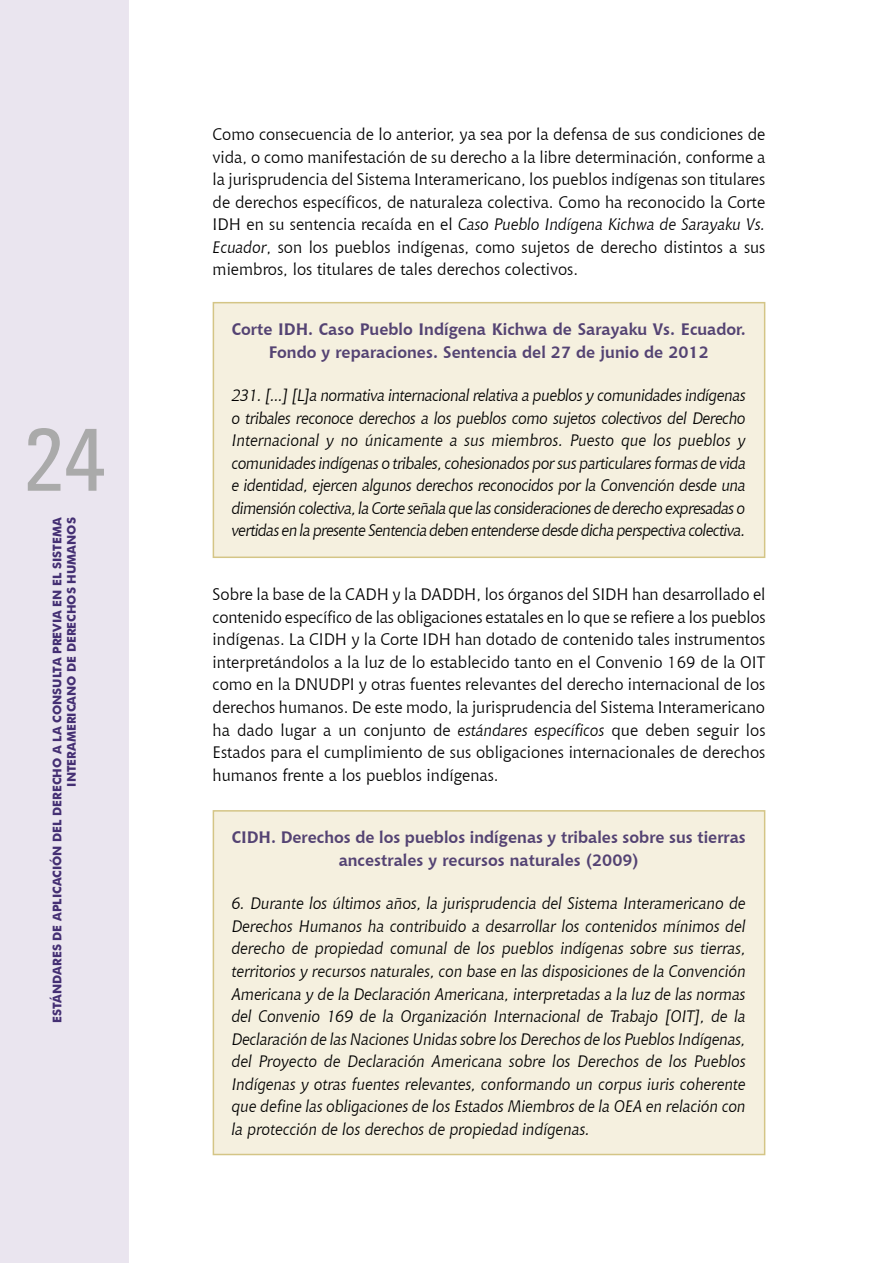
<style>
.page{position:relative;width:893px;height:1263px;background:#fff}
.page>*{position:absolute;margin:0;border:0;box-sizing:border-box;transform-origin:0 0}
.t1{font:500 condensed 90px "Univers";color:#aaa}
.t2{font:italic 16.5px/22.5px "Chianti BT";letter-spacing:-.015em;color:#000;text-align:justify}
.t3{font:16.5px/22.5px "Chianti BT";color:#000;text-align:justify}
.t4{font:700 16.5px/22.5px "Chianti BT";color:#544373;text-align:center}
.t5{font:700 12px/14.4px "Futura BT";color:#442f73;text-align:right}
.s1{font-style:italic}
</style>
<div class="page">
<div style="left:0;top:0;width:129px;height:1263px;background:#eae5ef"></div>
<div style="left:213px;top:302px;width:552px;height:256px;background:#f5f0df;border:2px solid #d4c586"></div>
<div style="left:213px;top:810px;width:552px;height:345px;background:#f5f0df;border:2px solid #d4c586"></div>
<h1 class="t1" style="left:23px;top:407px;width:85px">24</h1>
<p class="t5" style="left:50px;top:1023px;width:507px;rotate:-90deg">ESTÁNDARES DE APLICACIÓN DEL DERECHO A LA CONSULTA PREVIA EN EL SISTEMA<br>INTERAMERICANO DE DERECHOS HUMANOS</p>
<p class="t3" style="left:213px;top:123px;width:554px">Como consecuencia de lo anterior, ya sea por la defensa de sus condiciones de vida, o como manifestación de su derecho a la libre determinación, conforme a la jurisprudencia del Sistema Interamericano, los pueblos indígenas son titulares de derechos específicos, de naturaleza colectiva. Como ha reconocido la Corte IDH en su sentencia recaída en el <span class="s1">Caso Pueblo Indígena Kichwa de Sarayaku Vs.<br>Ecuador</span>, son los pueblos indígenas, como sujetos de derecho distintos a sus miembros, los titulares de tales derechos colectivos.</p>
<p class="t4" style="left:232px;top:317px;width:516px">Corte IDH. Caso Pueblo Indígena Kichwa de Sarayaku Vs. Ecuador.<br>Fondo y reparaciones. Sentencia del 27 de junio de 2012</p>
<p class="t2" style="left:232px;top:384px;width:516px">231. [...] [L]a normativa internacional relativa a pueblos y comunidades indígenas o tribales reconoce derechos a los pueblos como sujetos colectivos del Derecho Internacional y no únicamente a sus miembros. Puesto que los pueblos y comunidades indígenas o tribales, cohesionados por sus particulares formas de vida e identidad, ejercen algunos derechos reconocidos por la Convención desde una dimensión colectiva, la Corte señala que las consideraciones de derecho expresadas o vertidas en la presente Sentencia deben entenderse desde dicha perspectiva colectiva.</p>
<p class="t3" style="left:213px;top:583px;width:554px">Sobre la base de la CADH y la DADDH, los órganos del SIDH han desarrollado el contenido específico de las obligaciones estatales en lo que se refiere a los pueblos indígenas. La CIDH y la Corte IDH han dotado de contenido tales instrumentos interpretándolos a la luz de lo establecido tanto en el Convenio 169 de la OIT como en la DNUDPI y otras fuentes relevantes del derecho internacional de los derechos humanos. De este modo, la jurisprudencia del Sistema Interamericano ha dado lugar a un conjunto de <span class="s1">estándares específicos</span> que deben seguir los Estados para el cumplimiento de sus obligaciones internacionales de derechos humanos frente a los pueblos indígenas.</p>
<p class="t4" style="left:232px;top:825px;width:516px">CIDH. Derechos de los pueblos indígenas y tribales sobre sus tierras ancestrales y recursos naturales (2009)</p>
<p class="t2" style="left:232px;top:892px;width:516px">6. Durante los últimos años, la jurisprudencia del Sistema Interamericano de Derechos Humanos ha contribuido a desarrollar los contenidos mínimos del derecho de propiedad comunal de los pueblos indígenas sobre sus tierras, territorios y recursos naturales, con base en las disposiciones de la Convención Americana y de la Declaración Americana, interpretadas a la luz de las normas del Convenio 169 de la Organización Internacional de Trabajo [OIT], de la Declaración de las Naciones Unidas sobre los Derechos de los Pueblos Indígenas, del Proyecto de Declaración Americana sobre los Derechos de los Pueblos Indígenas y otras fuentes relevantes, conformando un corpus iuris coherente que define las obligaciones de los Estados Miembros de la OEA en relación con la protección de los derechos de propiedad indígenas.</p>
</div>
